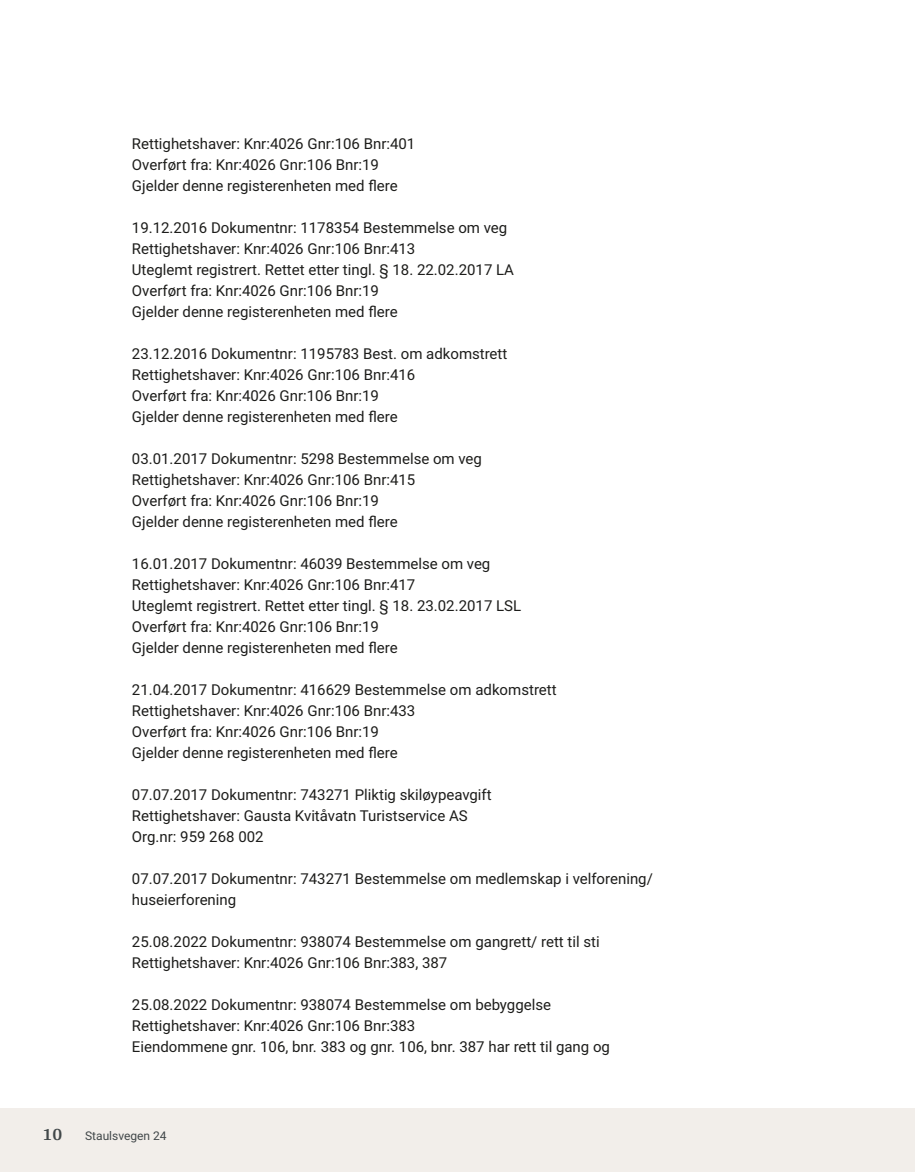
<style>
.page{position:relative;width:915px;height:1172px;background:#fff}
.page>*{position:absolute;margin:0;border:0;box-sizing:border-box;transform-origin:0 0}
.t1{font:700 18px "Arya";color:#414749}
.t2{font:15px/21px "Roboto";color:#1d1d1b}
.t3{font:12px "Roboto";color:#414749}
</style>
<div class="page">
<div style="left:0;top:1108px;width:914px;height:64px;background:#f2eeea"></div>
<p class="t2" style="left:132px;top:132px;width:285px">Rettighetshaver: Knr:4026 Gnr:106 Bnr:401<br>Overført fra: Knr:4026 Gnr:106 Bnr:19<br>Gjelder denne registerenheten med flere</p>
<p class="t2" style="left:132px;top:216px;width:383px">19.12.2016 Dokumentnr: 1178354 Bestemmelse om veg Rettighetshaver: Knr:4026 Gnr:106 Bnr:413<br>Uteglemt registrert. Rettet etter tingl. § 18. 22.02.2017 LA Overført fra: Knr:4026 Gnr:106 Bnr:19<br>Gjelder denne registerenheten med flere</p>
<p class="t2" style="left:132px;top:342px;width:377px">23.12.2016 Dokumentnr: 1195783 Best. om adkomstrett Rettighetshaver: Knr:4026 Gnr:106 Bnr:416<br>Overført fra: Knr:4026 Gnr:106 Bnr:19<br>Gjelder denne registerenheten med flere</p>
<p class="t2" style="left:132px;top:447px;width:351px">03.01.2017 Dokumentnr: 5298 Bestemmelse om veg Rettighetshaver: Knr:4026 Gnr:106 Bnr:415<br>Overført fra: Knr:4026 Gnr:106 Bnr:19<br>Gjelder denne registerenheten med flere</p>
<p class="t2" style="left:132px;top:552px;width:390px">16.01.2017 Dokumentnr: 46039 Bestemmelse om veg Rettighetshaver: Knr:4026 Gnr:106 Bnr:417<br>Uteglemt registrert. Rettet etter tingl. § 18. 23.02.2017 LSL Overført fra: Knr:4026 Gnr:106 Bnr:19<br>Gjelder denne registerenheten med flere</p>
<p class="t2" style="left:132px;top:678px;width:426px">21.04.2017 Dokumentnr: 416629 Bestemmelse om adkomstrett Rettighetshaver: Knr:4026 Gnr:106 Bnr:433<br>Overført fra: Knr:4026 Gnr:106 Bnr:19<br>Gjelder denne registerenheten med flere</p>
<p class="t2" style="left:132px;top:783px;width:361px">07.07.2017 Dokumentnr: 743271 Pliktig skiløypeavgift<br>Rettighetshaver: Gausta Kvitåvatn Turistservice AS<br>Org.nr: 959 268 002</p>
<p class="t2" style="left:132px;top:867px;width:522px">07.07.2017 Dokumentnr: 743271 Bestemmelse om medlemskap i velforening/ huseierforening</p>
<p class="t2" style="left:132px;top:930px;width:469px">25.08.2022 Dokumentnr: 938074 Bestemmelse om gangrett/ rett til sti<br>Rettighetshaver: Knr:4026 Gnr:106 Bnr:383, 387</p>
<p class="t2" style="left:132px;top:993px;width:479px">25.08.2022 Dokumentnr: 938074 Bestemmelse om bebyggelse<br>Rettighetshaver: Knr:4026 Gnr:106 Bnr:383<br>Eiendommene gnr. 106, bnr. 383 og gnr. 106, bnr. 387 har rett til gang og</p>
<p class="t1" style="left:43px;top:1123px;width:21px">10</p>
<p class="t3" style="left:85px;top:1127px;width:83px">Staulsvegen 24</p>
</div>
